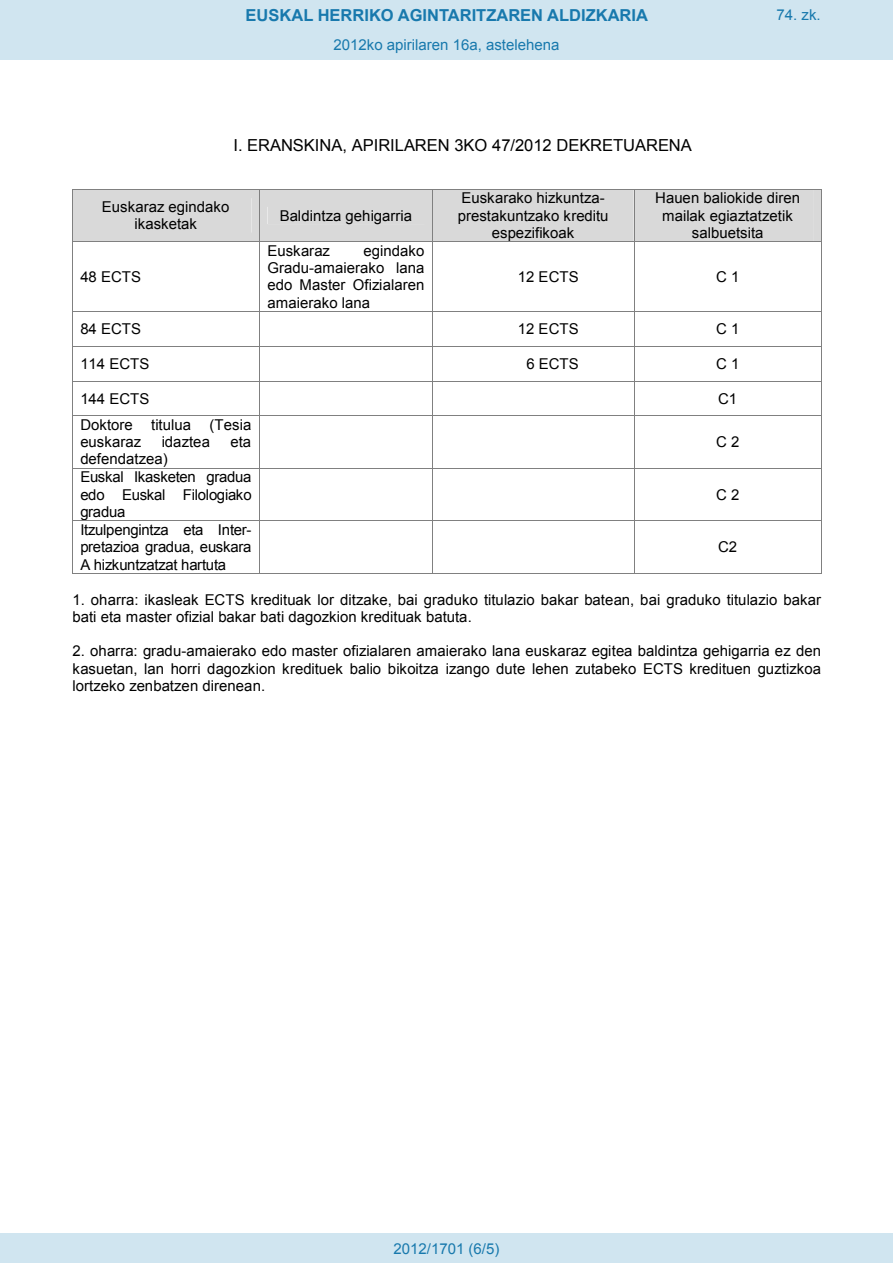
<style>
.page{position:relative;width:893px;height:1263px;background:#fff}
.page>*{position:absolute;margin:0;border:0;box-sizing:border-box;transform-origin:0 0}
.t1{font:16.5px "Arial";letter-spacing:-.005em;color:#000}
.t2{font:700 16.5px "Arial";color:#1879ad}
.t3{font:15px/17.2px "Arial";color:#000;text-align:justify}
.Paginacion_Centro{font:15px "Arial";color:#1879ad}
</style>
<div class="page">
<div style="left:72px;top:189px;width:750px;height:53px;background:#d9d9d9"></div>
<hr style="left:72px;top:242px;width:1px;height:69px;background:#808080">
<hr style="left:259px;top:242px;width:1px;height:69px;background:#808080">
<hr style="left:432px;top:242px;width:1px;height:69px;background:#808080">
<hr style="left:634px;top:242px;width:1px;height:69px;background:#808080">
<hr style="left:821px;top:242px;width:1px;height:69px;background:#808080">
<hr style="left:72px;top:311px;width:187px;height:1px;background:#808080">
<hr style="left:260px;top:311px;width:172px;height:1px;background:#808080">
<hr style="left:433px;top:311px;width:201px;height:1px;background:#808080">
<hr style="left:634px;top:311px;width:187px;height:1px;background:#808080">
<hr style="left:72px;top:312px;width:1px;height:34px;background:#808080">
<hr style="left:259px;top:312px;width:1px;height:34px;background:#808080">
<hr style="left:432px;top:312px;width:1px;height:34px;background:#808080">
<hr style="left:634px;top:312px;width:1px;height:34px;background:#808080">
<hr style="left:821px;top:312px;width:1px;height:34px;background:#808080">
<hr style="left:72px;top:346px;width:187px;height:1px;background:#808080">
<hr style="left:260px;top:346px;width:172px;height:1px;background:#808080">
<hr style="left:433px;top:346px;width:201px;height:1px;background:#808080">
<hr style="left:634px;top:346px;width:187px;height:1px;background:#808080">
<hr style="left:72px;top:346px;width:1px;height:35px;background:#808080">
<hr style="left:259px;top:346px;width:1px;height:35px;background:#808080">
<hr style="left:432px;top:346px;width:1px;height:35px;background:#808080">
<hr style="left:634px;top:346px;width:1px;height:35px;background:#808080">
<hr style="left:821px;top:346px;width:1px;height:35px;background:#808080">
<hr style="left:72px;top:381px;width:187px;height:1px;background:#808080">
<hr style="left:260px;top:381px;width:172px;height:1px;background:#808080">
<hr style="left:433px;top:381px;width:201px;height:1px;background:#808080">
<hr style="left:634px;top:381px;width:187px;height:1px;background:#808080">
<hr style="left:72px;top:381px;width:1px;height:34px;background:#808080">
<hr style="left:259px;top:381px;width:1px;height:34px;background:#808080">
<hr style="left:432px;top:381px;width:1px;height:34px;background:#808080">
<hr style="left:634px;top:381px;width:1px;height:34px;background:#808080">
<hr style="left:821px;top:381px;width:1px;height:34px;background:#808080">
<hr style="left:72px;top:415px;width:187px;height:1px;background:#808080">
<hr style="left:260px;top:415px;width:172px;height:1px;background:#808080">
<hr style="left:433px;top:415px;width:201px;height:1px;background:#808080">
<hr style="left:634px;top:415px;width:187px;height:1px;background:#808080">
<hr style="left:72px;top:416px;width:1px;height:52px;background:#808080">
<hr style="left:259px;top:416px;width:1px;height:52px;background:#808080">
<hr style="left:432px;top:416px;width:1px;height:52px;background:#808080">
<hr style="left:634px;top:416px;width:1px;height:52px;background:#808080">
<hr style="left:821px;top:416px;width:1px;height:52px;background:#808080">
<hr style="left:72px;top:468px;width:187px;height:1px;background:#808080">
<hr style="left:260px;top:468px;width:172px;height:1px;background:#808080">
<hr style="left:433px;top:468px;width:201px;height:1px;background:#808080">
<hr style="left:634px;top:468px;width:187px;height:1px;background:#808080">
<hr style="left:72px;top:468px;width:1px;height:52px;background:#808080">
<hr style="left:259px;top:468px;width:1px;height:52px;background:#808080">
<hr style="left:432px;top:468px;width:1px;height:52px;background:#808080">
<hr style="left:634px;top:468px;width:1px;height:52px;background:#808080">
<hr style="left:821px;top:468px;width:1px;height:52px;background:#808080">
<hr style="left:72px;top:520px;width:187px;height:1px;background:#808080">
<hr style="left:260px;top:520px;width:172px;height:1px;background:#808080">
<hr style="left:433px;top:520px;width:201px;height:1px;background:#808080">
<hr style="left:634px;top:520px;width:187px;height:1px;background:#808080">
<hr style="left:72px;top:521px;width:1px;height:52px;background:#808080">
<hr style="left:72px;top:573px;width:187px;height:1px;background:#808080">
<hr style="left:259px;top:521px;width:1px;height:52px;background:#808080">
<hr style="left:260px;top:573px;width:172px;height:1px;background:#808080">
<hr style="left:432px;top:521px;width:1px;height:52px;background:#808080">
<hr style="left:433px;top:573px;width:201px;height:1px;background:#808080">
<hr style="left:634px;top:521px;width:1px;height:52px;background:#808080">
<hr style="left:634px;top:573px;width:187px;height:1px;background:#808080">
<hr style="left:821px;top:521px;width:1px;height:52px;background:#808080">
<div style="left:0;top:0;width:893px;height:60px;background:#d0e5f0"></div>
<div style="left:0;top:1233px;width:893px;height:30px;background:#d0e5f0"></div>
<p class="t2" style="left:246px;top:4px;width:404px">EUSKAL HERRIKO AGINTARITZAREN ALDIZKARIA</p>
<p class="Paginacion_Centro" style="left:776px;top:5px;width:46px">74. zk.</p>
<p class="Paginacion_Centro" style="left:333px;top:35px;width:227px">2012ko apirilaren 16a, astelehena</p>
<p class="t1" style="left:233px;top:135px;width:460px">I. ERANSKINA, APIRILAREN 3KO 47/2012 DEKRETUARENA</p>
<p class="t3" style="left:102px;top:198px;width:129px;text-align:center">Euskaraz egindako ikasketak</p>
<p class="t3" style="left:280px;top:207px;width:134px">Baldintza gehigarria</p>
<p class="t3" style="left:80px;top:268px;width:62px">48 ECTS</p>
<p class="t3" style="left:268px;top:242px;width:158px;text-indent:96px">egindako Gradu-amaierako lana edo Master Ofizialaren amaierako lana</p>
<p class="t3" style="left:268px;top:242px;width:64px">Euskaraz</p>
<p class="t3" style="left:458px;top:190px;width:152px;text-align:center">Euskarako hizkuntza&shy;prestakuntzako kreditu espezifikoak</p>
<p class="t3" style="left:655px;top:190px;width:146px;text-align:center">Hauen baliokide diren mailak egiaztatzetik salbuetsita</p>
<p class="t3" style="left:518px;top:268px;width:62px">12 ECTS</p>
<p class="t3" style="left:716px;top:268px;width:25px">C 1</p>
<p class="t3" style="left:80px;top:320px;width:62px">84 ECTS</p>
<p class="t3" style="left:518px;top:320px;width:62px">12 ECTS</p>
<p class="t3" style="left:716px;top:320px;width:25px">C 1</p>
<p class="t3" style="left:80px;top:355px;width:71px">114 ECTS</p>
<p class="t3" style="left:526px;top:355px;width:54px">6 ECTS</p>
<p class="t3" style="left:716px;top:355px;width:25px">C 1</p>
<p class="t3" style="left:80px;top:390px;width:71px">144 ECTS</p>
<p class="t3" style="left:718px;top:390px;width:21px">C1</p>
<p class="t3" style="left:80px;top:416px;width:172px">Doktore titulua (Tesia euskaraz</p>
<p class="t3" style="left:716px;top:434px;width:25px">C 2</p>
<p class="t3" style="left:162px;top:434px;width:50px">idaztea</p>
<p class="t3" style="left:230px;top:434px;width:22px">eta</p>
<p class="t3" style="left:80px;top:451px;width:89px">defendatzea)</p>
<p class="t3" style="left:80px;top:469px;width:173px">Euskal Ikasketen gradua edo Euskal Filologiako gradua</p>
<p class="t3" style="left:80px;top:521px;width:173px">Itzulpengintza eta Inter&shy;pretazioa gradua, euskara A hizkuntzatzat hartuta</p>
<p class="t3" style="left:716px;top:486px;width:25px">C 2</p>
<p class="t3" style="left:718px;top:538px;width:21px">C2</p>
<p class="t3" style="left:73px;top:591px;width:750px">1. oharra: ikasleak ECTS kredituak lor ditzake, bai graduko titulazio bakar batean, bai graduko titulazio bakar bati eta master ofizial bakar bati dagozkion kredituak batuta.</p>
<p class="t3" style="left:73px;top:643px;width:750px">2. oharra: gradu-amaierako edo master ofizialaren amaierako lana euskaraz egitea baldintza gehigarria ez den kasuetan, lan horri dagozkion kredituek balio bikoitza izango dute lehen zutabeko ECTS kredituen guztizkoa lortzeko zenbatzen direnean.</p>
<p class="Paginacion_Centro" style="left:393px;top:1238px;width:107px">2012/1701 (6/5)</p>
</div>
